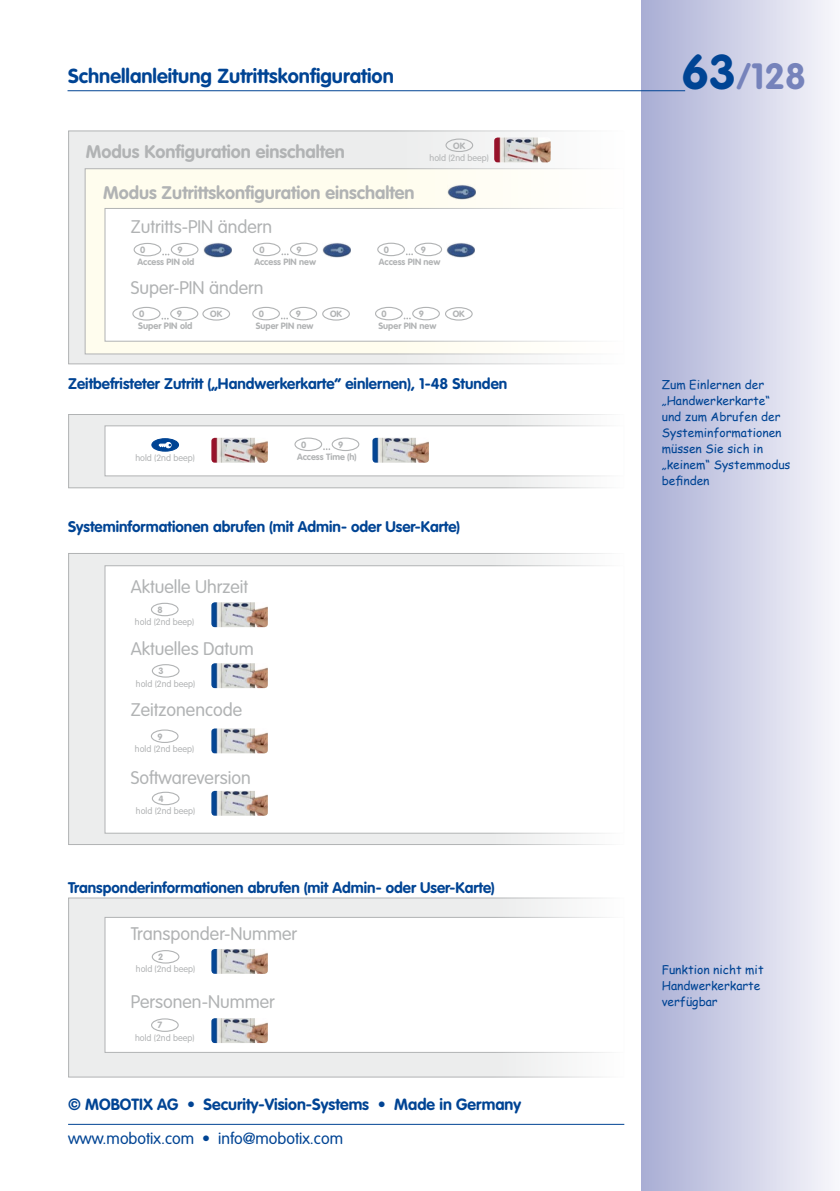
<style>
.page{position:relative;width:840px;height:1191px;background:#fff}
.page>*{position:absolute;margin:0;border:0;box-sizing:border-box;transform-origin:0 0}
.t1{font:700 36px "VAG Rounded LT Pro";color:#7683bb}
.t2{font:700 20px "VAG Rounded LT Pro";color:#004494}
.t3{font:300 18px "VAG Rounded LT Pro";color:#b1b3b4}
.t4{font:700 18px "VAG Rounded LT Pro";color:#b1b3b4}
.t5{font:700 16px "VAG Rounded LT Pro";color:#004494}
.t6{font:300 16px "VAG Rounded LT Pro";color:#004494}
.t7{font:700 15.2px "VAG Rounded LT Pro";color:#004494}
.t8{font:12px/16px "Comic Sans MS";color:#004494}
.t9{font:700 9.2px "VAG Rounded LT Pro";color:#b1b3b4}
.t10{font:300 9px "VAG Rounded LT Pro";color:#b1b3b4}
.t11{font:700 9px/12.2px "VAG Rounded LT Pro";color:#b1b3b4}
.s1{font-size:48px;color:#004494}
</style>
<div class="page">
<div style="left:641px;top:0;width:198px;height:1191px;background:linear-gradient(to right,#a9add4,#f7f7fb)"></div>
<hr style="left:67px;top:90px;width:617px;height:1px;background:#004494">
<hr style="left:68px;top:1123px;width:556px;height:1px;background:#004494">
<div style="left:68px;top:130px;width:556px;height:234px;background:#eceded;border:1px solid #b1b3b4"></div>
<div style="left:85px;top:168px;width:539px;height:186px;background:#fffdee;border:1px solid #b1b3b4"></div>
<div style="left:104px;top:208px;width:520px;height:134px;background:#fff;border:1px solid #b1b3b4"></div>
<div style="left:68px;top:553px;width:556px;height:292px;background:#eceded;border:1px solid #b1b3b4"></div>
<div style="left:104px;top:565px;width:520px;height:268px;background:#fff;border:1px solid #b1b3b4"></div>
<div style="left:68px;top:897px;width:556px;height:180px;background:#eceded;border:1px solid #b1b3b4"></div>
<div style="left:104px;top:917px;width:520px;height:136px;background:#fff;border:1px solid #b1b3b4"></div>
<div style="left:445px;top:138px;width:28px;height:14px;border:1px solid #b1b3b4;border-radius:50%"></div>
<img style="left:494px;top:137px;width:56px;height:25px">
<img style="left:447px;top:185px;width:28px;height:15px">
<img style="left:203px;top:243px;width:28px;height:15px">
<div style="left:133px;top:243px;width:28px;height:13px;border:1px solid #b1b3b4;border-radius:50%"></div>
<div style="left:171px;top:243px;width:27px;height:13px;border:1px solid #b1b3b4;border-radius:50%"></div>
<img style="left:322px;top:243px;width:28px;height:15px">
<div style="left:253px;top:243px;width:27px;height:13px;border:1px solid #b1b3b4;border-radius:50%"></div>
<div style="left:290px;top:243px;width:27px;height:13px;border:1px solid #b1b3b4;border-radius:50%"></div>
<img style="left:446px;top:243px;width:28px;height:15px">
<div style="left:377px;top:243px;width:27px;height:13px;border:1px solid #b1b3b4;border-radius:50%"></div>
<div style="left:414px;top:243px;width:28px;height:13px;border:1px solid #b1b3b4;border-radius:50%"></div>
<svg style="left:406px;top:253px;width:7px;height:2px"></svg>
<div style="left:322px;top:307px;width:28px;height:13px;border:1px solid #b1b3b4;border-radius:50%"></div>
<div style="left:252px;top:307px;width:28px;height:13px;border:1px solid #b1b3b4;border-radius:50%"></div>
<div style="left:289px;top:307px;width:28px;height:13px;border:1px solid #b1b3b4;border-radius:50%"></div>
<div style="left:444px;top:307px;width:28px;height:13px;border:1px solid #b1b3b4;border-radius:50%"></div>
<div style="left:375px;top:307px;width:27px;height:13px;border:1px solid #b1b3b4;border-radius:50%"></div>
<div style="left:412px;top:307px;width:27px;height:13px;border:1px solid #b1b3b4;border-radius:50%"></div>
<div style="left:68px;top:414px;width:556px;height:74px;background:#eceded;border:1px solid #b1b3b4"></div>
<div style="left:104px;top:425px;width:520px;height:51px;background:#fff;border:1px solid #b1b3b4"></div>
<div style="left:151px;top:603px;width:27px;height:13px;border:1px solid #b1b3b4;border-radius:50%"></div>
<img style="left:211px;top:602px;width:57px;height:25px">
<div style="left:152px;top:664px;width:27px;height:13px;border:1px solid #b1b3b4;border-radius:50%"></div>
<img style="left:211px;top:663px;width:57px;height:25px">
<div style="left:151px;top:729px;width:27px;height:14px;border:1px solid #b1b3b4;border-radius:50%"></div>
<img style="left:211px;top:728px;width:57px;height:25px">
<div style="left:152px;top:791px;width:27px;height:14px;border:1px solid #b1b3b4;border-radius:50%"></div>
<img style="left:211px;top:791px;width:57px;height:24px">
<div style="left:151px;top:1018px;width:28px;height:14px;border:1px solid #b1b3b4;border-radius:50%"></div>
<img style="left:211px;top:1018px;width:57px;height:25px">
<div style="left:152px;top:950px;width:27px;height:13px;border:1px solid #b1b3b4;border-radius:50%"></div>
<img style="left:211px;top:949px;width:57px;height:24px">
<div style="left:152px;top:439px;width:26px;height:12px;background:#004494;border-radius:50%"></div>
<div style="left:151px;top:438px;width:28px;height:14px;border:1px solid #004494;border-radius:50%"></div>
<svg style="left:159px;top:442px;width:12px;height:6px"></svg>
<img style="left:211px;top:438px;width:57px;height:25px">
<div style="left:294px;top:437px;width:28px;height:14px;border:1px solid #b1b3b4;border-radius:50%"></div>
<div style="left:331px;top:437px;width:28px;height:14px;border:1px solid #b1b3b4;border-radius:50%"></div>
<svg style="left:323px;top:448px;width:7px;height:2px"></svg>
<img style="left:372px;top:438px;width:56px;height:25px">
<div style="left:202px;top:307px;width:28px;height:13px;border:1px solid #b1b3b4;border-radius:50%"></div>
<div style="left:132px;top:307px;width:28px;height:13px;border:1px solid #b1b3b4;border-radius:50%"></div>
<div style="left:170px;top:307px;width:28px;height:13px;border:1px solid #b1b3b4;border-radius:50%"></div>
<h2 class="t2" style="left:68px;top:63px;width:327px">Schnellanleitung Zutrittskonfiguration</h2>
<p class="t4" style="left:86px;top:140px;width:260px">Modus Konfiguration einschalten</p>
<p class="t4" style="left:103px;top:181px;width:313px">Modus Zutrittskonfiguration einschalten</p>
<p class="t3" style="left:131px;top:216px;width:143px">Zutritts-PIN ändern</p>
<p class="t11" style="left:453px;top:139px;width:14px">OK</p>
<p class="t10" style="left:429px;top:152px;width:61px">hold (2nd beep)</p>
<p class="t11" style="left:137px;top:244px;width:58px;text-indent:40px">9<br>Access PIn old</p>
<p class="t11" style="left:259px;top:243px;width:7px">0</p>
<p class="t11" style="left:254px;top:243px;width:63px;text-indent:42px">9<br>Access PIn new</p>
<p class="t11" style="left:383px;top:243px;width:7px">0</p>
<p class="t11" style="left:378px;top:243px;width:63px;text-indent:42px">9<br>Access PIn new</p>
<p class="t11" style="left:140px;top:244px;width:7px">0</p>
<p class="t3" style="left:131px;top:277px;width:134px">Super-PIN ändern</p>
<p class="t9" style="left:139px;top:308px;width:7px">0</p>
<p class="t9" style="left:177px;top:308px;width:7px">9</p>
<p class="t11" style="left:210px;top:308px;width:14px">OK</p>
<p class="t9" style="left:138px;top:320px;width:56px">Super PIn old</p>
<p class="t11" style="left:259px;top:308px;width:7px">0</p>
<p class="t11" style="left:296px;top:308px;width:7px">9</p>
<p class="t11" style="left:330px;top:308px;width:14px">OK</p>
<p class="t11" style="left:255px;top:320px;width:59px">Super PIn new</p>
<p class="t11" style="left:381px;top:308px;width:7px">0</p>
<p class="t11" style="left:418px;top:308px;width:7px">9</p>
<p class="t11" style="left:452px;top:308px;width:14px">OK</p>
<p class="t11" style="left:378px;top:320px;width:59px">Super PIn new</p>
<p class="t7" style="left:68px;top:374px;width:440px">Zeitbefristeter Zutritt („Handwerkerkarte“ einlernen), 1-48 Stunden</p>
<p class="t10" style="left:135px;top:452px;width:61px">hold (2nd beep)</p>
<p class="t11" style="left:297px;top:438px;width:61px;text-indent:41px">9<br>Access Time (h)</p>
<p class="t11" style="left:301px;top:438px;width:7px">0</p>
<p class="t7" style="left:68px;top:517px;width:393px">Systeminformationen abrufen (mit Admin- oder User-Karte)</p>
<p class="t3" style="left:131px;top:576px;width:119px">Aktuelle Uhrzeit</p>
<p class="t11" style="left:157px;top:603px;width:7px">8</p>
<p class="t10" style="left:135px;top:617px;width:61px">hold (2nd beep)</p>
<p class="t3" style="left:131px;top:637px;width:124px">Aktuelles Datum</p>
<p class="t11" style="left:158px;top:665px;width:7px">3</p>
<p class="t10" style="left:136px;top:678px;width:61px">hold (2nd beep)</p>
<p class="t3" style="left:131px;top:699px;width:113px">Zeitzonencode</p>
<p class="t11" style="left:157px;top:730px;width:7px">9</p>
<p class="t10" style="left:135px;top:743px;width:61px">hold (2nd beep)</p>
<p class="t3" style="left:131px;top:767px;width:121px">Softwareversion</p>
<p class="t11" style="left:158px;top:792px;width:7px">4</p>
<p class="t10" style="left:136px;top:805px;width:61px">hold (2nd beep)</p>
<p class="t7" style="left:68px;top:877px;width:428px">Transponderinformationen abrufen (mit Admin- oder User-Karte)</p>
<p class="t3" style="left:131px;top:923px;width:168px">Transponder-Nummer</p>
<p class="t10" style="left:136px;top:964px;width:61px">hold (2nd beep)</p>
<p class="t11" style="left:158px;top:951px;width:7px">2</p>
<p class="t3" style="left:131px;top:991px;width:145px">Personen-Nummer</p>
<p class="t10" style="left:135px;top:1032px;width:61px">hold (2nd beep)</p>
<p class="t11" style="left:157px;top:1019px;width:6px">7</p>
<p class="t5" style="left:68px;top:1094px;width:454px">© MOBOTIX AG • Security-Vision-Systems • Made in Germany</p>
<p class="t6" style="left:68px;top:1129px;width:276px">www.mobotix.com • info@mobotix.com</p>
<h1 class="t1" style="left:681px;top:53px;width:126px"><span class="s1">63</span>/128</h1>
<p class="t8" style="left:661px;top:376px;width:130px">Zum Einlernen der „Handwerkerkarte“ und zum Abrufen der<br>Systeminformationen müssen Sie sich in „keinem“ Systemmodus befinden</p>
<p class="t8" style="left:661px;top:961px;width:103px">Funktion nicht mit<br>Handwerkerkarte verfügbar</p>
</div>
